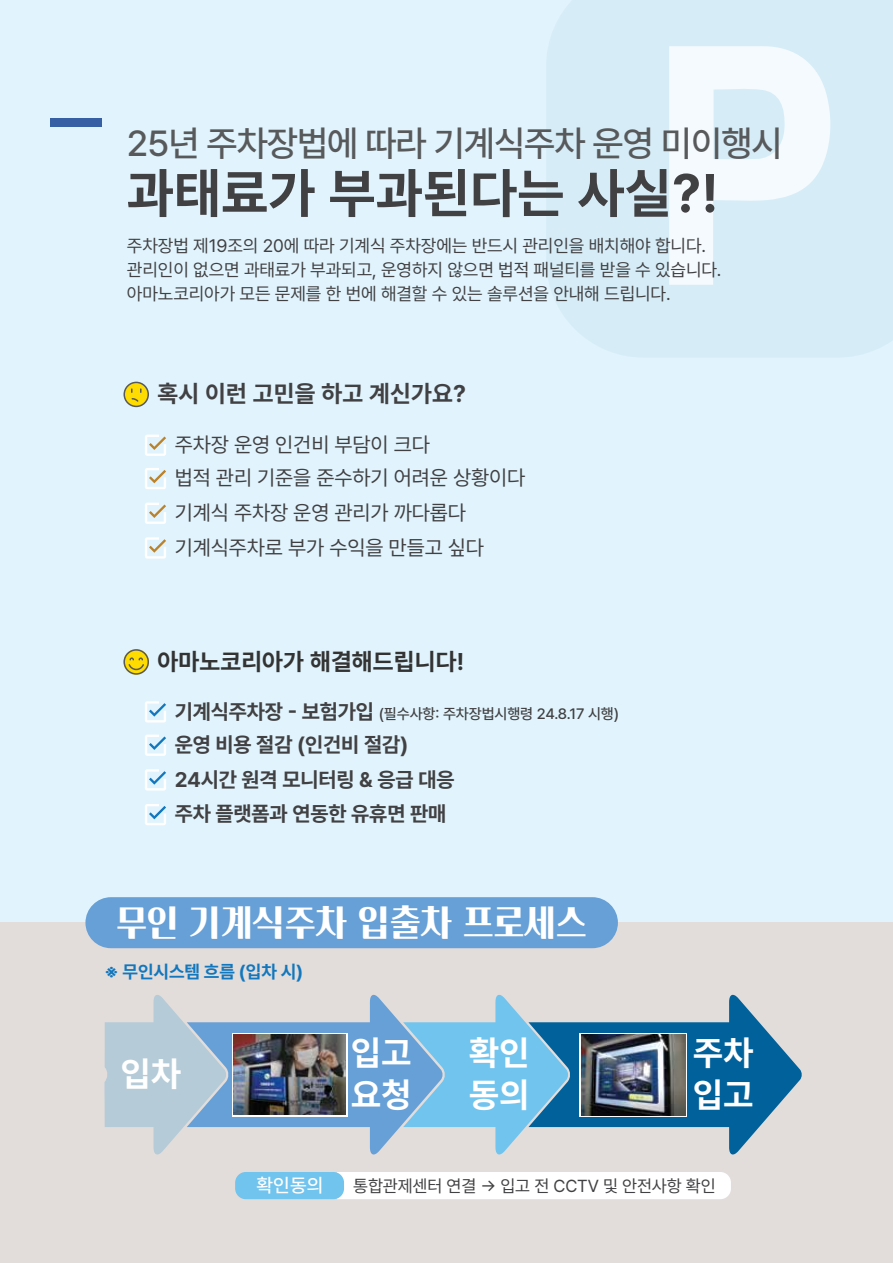
<style>
.page{position:relative;width:893px;height:1263px;background:#e1f4fd}
.page>*{position:absolute;margin:0;border:0;box-sizing:border-box;transform-origin:0 0}
.t1{font:700 54px "Pretendard";letter-spacing:.01em;color:#414042}
.t2{font:500 36px "Pretendard";letter-spacing:-.025em;color:#58595b}
.t3{font:36px "Cafe 24 Dangdanghae OTF";color:#fff}
.t4{font:700 34.5px/41.5px "Pretendard";letter-spacing:.01em;color:#fff}
.t5{font:700 24px "Pretendard";letter-spacing:.01em;color:#333}
.t6{font:700 24px "Pretendard";letter-spacing:.01em;color:#414042}
.t7{font:21px/34.2px "Pretendard";letter-spacing:-.005em;color:#414042}
.t8{font:700 21px/34.7px "Pretendard";letter-spacing:-.005em;color:#414042}
.t9{font:500 19.2px "Pretendard";color:#fff}
.t10{font:18px/24px "Pretendard";letter-spacing:-.005em;color:#414042}
.t11{font:700 18px "Pretendard";letter-spacing:-.005em;color:#1277bd}
.t12{font:17.25px "Pretendard";letter-spacing:-.005em;color:#414042}
.t13{font:500 15px "Pretendard";letter-spacing:-.005em;color:#414042}
.s1{font-weight:700;font-size:21px}
</style>
<div class="page">
<div style="left:547px;top:0;width:346px;height:357px;background:#d6edf8"></div>
<svg style="left:669px;top:46px;width:161px;height:239px"></svg>
<svg style="left:123px;top:382px;width:26px;height:25px"></svg>
<svg style="left:145px;top:435px;width:21px;height:21px"></svg>
<svg style="left:145px;top:468px;width:21px;height:21px"></svg>
<svg style="left:145px;top:503px;width:21px;height:21px"></svg>
<svg style="left:145px;top:537px;width:21px;height:22px"></svg>
<svg style="left:145px;top:701px;width:21px;height:21px"></svg>
<svg style="left:145px;top:735px;width:21px;height:21px"></svg>
<svg style="left:145px;top:769px;width:21px;height:21px"></svg>
<svg style="left:145px;top:804px;width:21px;height:21px"></svg>
<svg style="left:123px;top:649px;width:26px;height:26px"></svg>
<div style="left:0;top:923px;width:893px;height:340px;background:#e2dddb"></div>
<div style="left:50px;top:118px;width:51px;height:9px;background:#3660a3"></div>
<div style="left:85px;top:897px;width:533px;height:51px;background:#67a0d6;border-radius:26px"></div>
<svg style="left:569px;top:994px;width:233px;height:161px"></svg>
<div style="left:337px;top:1172px;width:394px;height:27px;background:#fff"></div>
<div style="left:235px;top:1172px;width:109px;height:27px;background:#71c4ee;border-radius:11px"></div>
<svg style="left:104px;top:994px;width:465px;height:161px"></svg>
<svg style="left:232px;top:1033px;width:115px;height:83px"></svg>
<svg style="left:579px;top:1033px;width:108px;height:83px"></svg>
<img style="left:234px;top:1034px;width:111px;height:81px">
<img style="left:581px;top:1034px;width:104px;height:81px">
<h2 class="t2" style="left:127px;top:117px;width:657px">25년 주차장법에 따라 기계식주차 운영 미이행시</h2>
<h1 class="t1" style="left:127px;top:154px;width:593px">과태료가 부과된다는 사실?!</h1>
<p class="t10" style="left:127px;top:233px;width:596px">주차장법 제19조의 20에 따라 기계식 주차장에는 반드시 관리인을 배치해야 합니다. 관리인이 없으면 과태료가 부과되고, 운영하지 않으면 법적 패널티를 받을 수 있습니다. 아마노코리아가 모든 문제를 한 번에 해결할 수 있는 솔루션을 안내해 드립니다.</p>
<h3 class="t6" style="left:157px;top:376px;width:310px">혹시 이런 고민을 하고 계신가요?</h3>
<p class="t7" style="left:175px;top:427px;width:352px">주차장 운영 인건비 부담이 크다<br>법적 관리 기준을 준수하기 어려운 상황이다 기계식 주차장 운영 관리가 까다롭다 기계식주차로 부가 수익을 만들고 싶다</p>
<h3 class="t5" style="left:157px;top:644px;width:308px">아마노코리아가 해결해드립니다!</h3>
<p class="t13" style="left:175px;top:702px;width:446px"><span class="s1">기계식주차장 - 보험가입</span> (필수사항: 주차장법시행령 24.8.17 시행)</p>
<p class="t8" style="left:175px;top:726px;width:281px">운영 비용 절감 (인건비 절감)<br>24시간 원격 모니터링 &amp; 응급 대응 주차 플랫폼과 연동한 유휴면 판매</p>
<h2 class="t3" style="left:117px;top:895px;width:472px">무인 기계식주차 입출차 프로세스</h2>
<p class="t11" style="left:104px;top:959px;width:200px">※ 무인시스템 흐름 (입차 시)</p>
<h3 class="t4" style="left:121px;top:1052px;width:62px">입차</h3>
<h3 class="t4" style="left:351px;top:1031px;width:62px">입고 요청</h3>
<h3 class="t4" style="left:469px;top:1031px;width:62px">확인 동의</h3>
<h3 class="t4" style="left:693px;top:1031px;width:62px">주차 입고</h3>
<p class="t9" style="left:257px;top:1172px;width:68px">확인동의</p>
<p class="t12" style="left:353px;top:1174px;width:364px">통합관제센터 연결 → 입고 전 CCTV 및 안전사항 확인</p>
</div>
